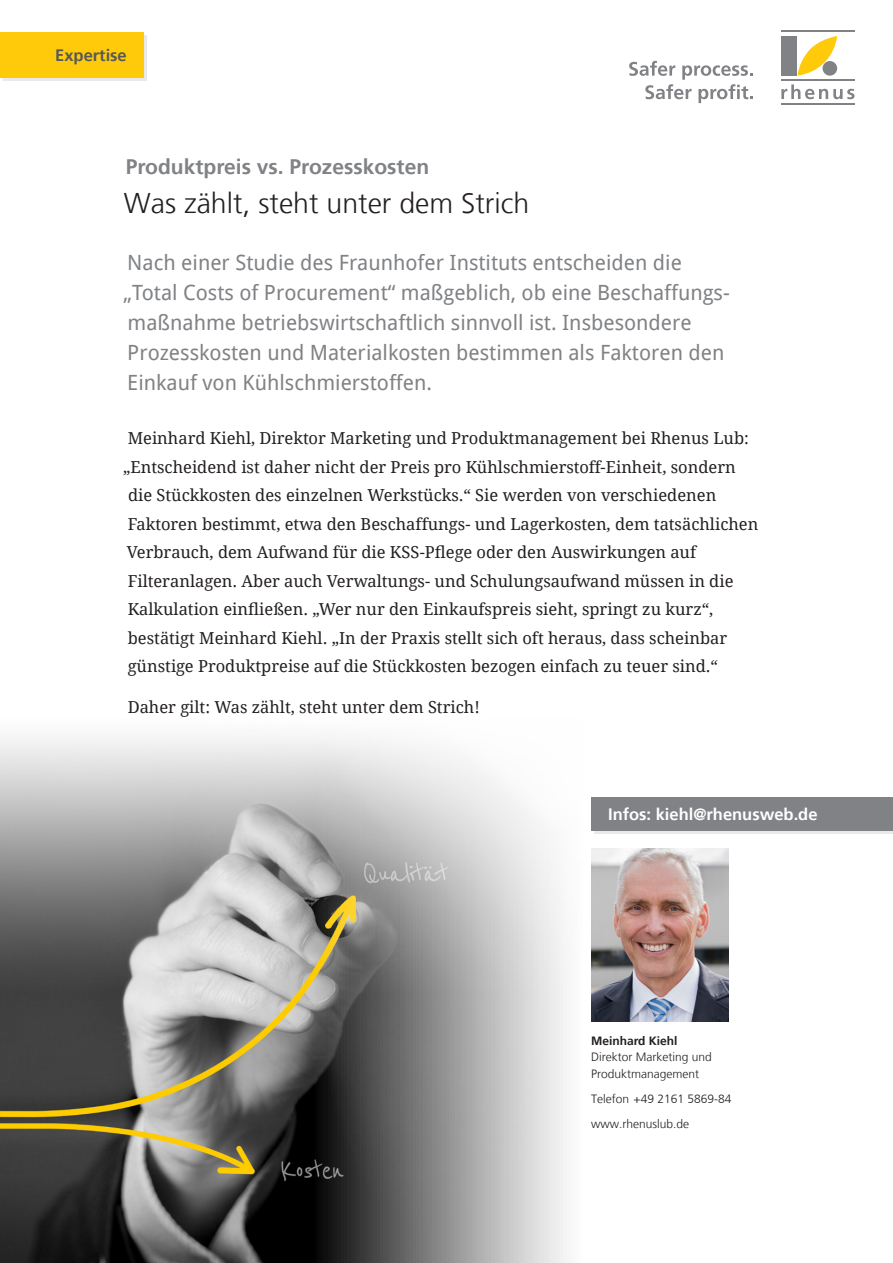
<style>
.page{position:relative;width:893px;height:1263px;background:#fff}
.page>*{position:absolute;margin:0;border:0;box-sizing:border-box;transform-origin:0 0}
.Überschrift{font:300 28.5px "Frutiger";color:#231f20}
.Einleitungstext{font:21px/30px "Droid Sans";color:#808285}
.Dach{font:700 21px "Frutiger 65";color:#808285}
.Fließtext{font:16.5px/28.5px "Droid Serif";color:#231f20}
.Rubrum{font:700 16.5px "Frutiger 65";color:#fff}
.Rubrum-2{font:700 16.5px "Frutiger 65";color:#57585a}
.Autor_Kontakt{font:300 12px/16.5px "Frutiger";color:#231f20}
.s1{font-family:"Frutiger 65";font-weight:700}
</style>
<div class="page">
<img style="left:0;top:738px;width:567px;height:525px">
<div style="left:3px;top:35px;width:144px;height:46px;background:#e9e9e9"></div>
<div style="left:0;top:32px;width:144px;height:46px;background:#feca0a"></div>
<svg style="left:781px;top:84px;width:73px;height:15px"></svg>
<svg style="left:797px;top:36px;width:40px;height:40px"></svg>
<div style="left:781px;top:36px;width:16px;height:40px;background:#808285"></div>
<div style="left:822px;top:61px;width:15px;height:15px;background:#808285;border-radius:50%"></div>
<hr style="left:781px;top:31px;width:73px;height:1px;background:#808285">
<hr style="left:781px;top:80px;width:73px;height:1px;background:#808285">
<hr style="left:781px;top:103px;width:73px;height:1px;background:#808285">
<svg style="left:629px;top:61px;width:124px;height:42px"></svg>
<div style="left:594px;top:800px;width:299px;height:34px;background:#e9e9e9"></div>
<div style="left:591px;top:798px;width:302px;height:33px;background:#808285"></div>
<img style="left:591px;top:849px;width:137px;height:172px">
<p class="Rubrum-2" style="left:55px;top:45px;width:73px">Expertise</p>
<p class="Dach" style="left:126px;top:154px;width:305px">Produktpreis vs. Prozesskosten</p>
<p class="Überschrift" style="left:124px;top:187px;width:407px">Was zählt, steht unter dem Strich</p>
<p class="Einleitungstext" style="left:123px;top:248px;width:608px">Nach einer Studie des Fraunhofer Instituts entscheiden die „Total Costs of Procurement“ maßgeblich, ob eine Beschaffungs&shy;maßnahme betriebswirtschaftlich sinnvoll ist. Insbesondere Prozesskosten und Materialkosten bestimmen als Faktoren den Einkauf von Kühlschmierstoffen.</p>
<p class="Fließtext" style="left:123px;top:424px;width:637px">Meinhard Kiehl, Direktor Marketing und Produktmanagement bei Rhenus Lub: „Entscheidend ist daher nicht der Preis pro Kühlschmierstoff-Einheit, sondern die Stückkosten des einzelnen Werkstücks.“ Sie werden von verschiedenen Faktoren bestimmt, etwa den Beschaffungs- und Lagerkosten, dem tatsächlichen Verbrauch, dem Aufwand für die KSS-Pflege oder den Auswirkungen auf Filteranlagen. Aber auch Verwaltungs- und Schulungsaufwand müssen in die Kalkulation einfließen. „Wer nur den Einkaufspreis sieht, springt zu kurz“, bestätigt Meinhard Kiehl. „In der Praxis stellt sich oft heraus, dass scheinbar günstige Produktpreise auf die Stückkosten bezogen einfach zu teuer sind.“</p>
<p class="Fließtext" style="left:128px;top:693px;width:354px">Daher gilt: Was zählt, steht unter dem Strich!</p>
<p class="Rubrum" style="left:608px;top:805px;width:211px">Infos: kiehl@rhenusweb.de</p>
<p class="Autor_Kontakt" style="left:591px;top:1033px;width:122px"><span class="s1">Meinhard Kiehl<br></span>Direktor Marketing und<br>Produktmanagement</p>
<p class="Autor_Kontakt" style="left:591px;top:1091px;width:142px">Telefon +49 2161 5869-84</p>
<p class="Autor_Kontakt" style="left:591px;top:1116px;width:100px">www.rhenuslub.de</p>
</div>
